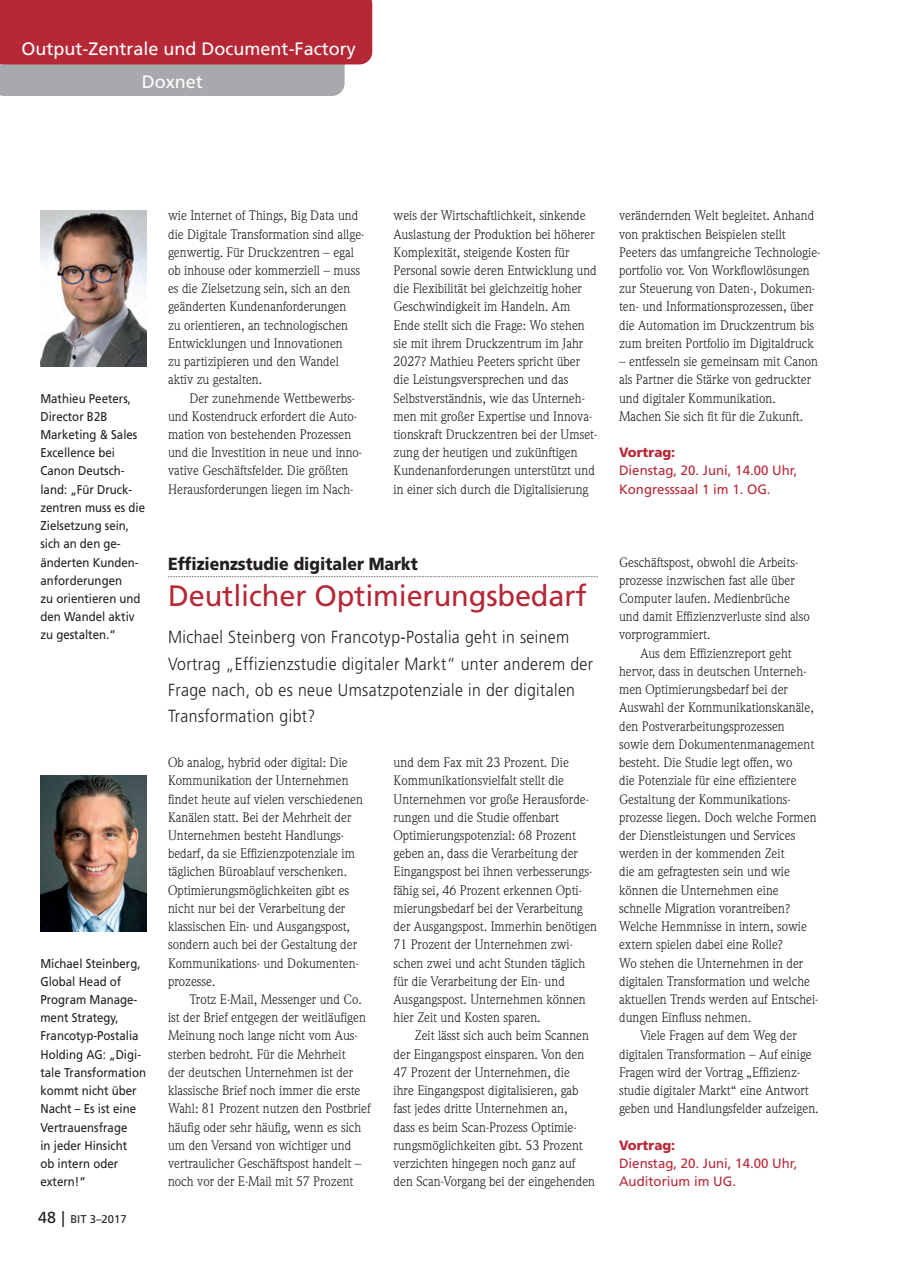
<style>
.page{position:relative;width:902px;height:1272px;background:#fff}
.page>*{position:absolute;margin:0;border:0;box-sizing:border-box;transform-origin:0 0}
.t1{font:29.55px "Frutiger";letter-spacing:-.005em;color:#b72837}
.t2{font:18px "Frutiger";color:#fff}
.t3{font:300 17.55px/26.2px "Frutiger";letter-spacing:.025em;color:#231f20;scale:.9 1}
.t4{font:900 17.55px "Frutiger";color:#231f20;scale:.9 1}
.t5{font:13.5px/18.1px "Weidemann";color:#231f20}
.t6{font:13.5px/18.1px "Frutiger";color:#b72837}
.t7{font:900 13.5px "Frutiger";color:#b72837}
.t8{font:12.75px/18.1px "Frutiger";color:#231f20;scale:.9 1}
.t9{font:11.25px "Frutiger";color:#231f20}
.s1{font-size:15.9px}
.s2{font-size:15.75px}
</style>
<div class="page">
<svg style="left:168px;top:576px;width:430px;height:1px"></svg>
<img style="left:40px;top:775px;width:107px;height:156px">
<img style="left:40px;top:210px;width:107px;height:156px">
<svg style="left:0;top:0;width:372px;height:96px;background:#b4545f"></svg>
<h2 class="t2" style="left:21px;top:42px;width:336px">Output-Zentrale und Document-Factory</h2>
<h2 class="t2" style="left:142px;top:74px;width:63px">Doxnet</h2>
<p class="t8" style="left:40px;top:390px;width:118px">Mathieu Peeters,<br>Director B2B<br>Marketing &amp; Sales<br>Excellence bei<br>Canon Deutsch&shy;land: „Für Druck&shy;zentren muss es die<br>Zielsetzung sein, sich an den ge&shy;änderten Kunden&shy;anforderungen<br>zu orientieren und den Wandel aktiv zu gestalten.“</p>
<p class="t8" style="left:40px;top:955px;width:119px">Michael Steinberg,<br>Global Head of<br>Program Manage&shy;ment Strategy,<br>Francotyp-Postalia<br>Holding AG: „Digi&shy;tale Transformation kommt nicht über<br>Nacht – Es ist eine<br>Vertrauensfrage<br>in jeder Hinsicht<br>ob intern oder extern!“</p>
<p class="t9" style="left:38px;top:1214px;width:90px"><span class="s1">48</span> <span class="s2">|</span> BIT 3–2017</p>
<p class="t5" style="left:168px;top:208px;width:198px">wie Internet of Things, Big Data und die Digitale Transformation sind allge&shy;genwertig. Für Druckzentren – egal ob inhouse oder kommerziell – muss es die Zielsetzung sein, sich an den geänderten Kundenanforderungen<br>zu orientieren, an technologischen Entwicklungen und Innovationen<br>zu partizipieren und den Wandel aktiv zu gestalten.</p>
<p class="t5" style="left:168px;top:390px;width:195px;text-indent:21px">Der zunehmende Wettbewerbs&shy;und Kostendruck erfordert die Auto&shy;mation von bestehenden Prozessen und die Investition in neue und inno&shy;vative Geschäftsfelder. Die größten Herausforderungen liegen im Nach-</p>
<p class="t5" style="left:393px;top:208px;width:205px">weis der Wirtschaftlichkeit, sinkende Auslastung der Produktion bei höherer Komplexität, steigende Kosten für Personal sowie deren Entwicklung und die Flexibilität bei gleichzeitig hoher Geschwindigkeit im Handeln. Am Ende stellt sich die Frage: Wo stehen sie mit ihrem Druckzentrum im Jahr 2027? Mathieu Peeters spricht über die Leistungsversprechen und das Selbstverständnis, wie das Unterneh&shy;men mit großer Expertise und Innova&shy;tionskraft Druckzentren bei der Umset&shy;zung der heutigen und zukünftigen Kundenanforderungen unterstützt und in einer sich durch die Digitalisierung</p>
<p class="t5" style="left:619px;top:208px;width:203px">verändernden Welt begleitet. Anhand von praktischen Beispielen stellt Peeters das umfangreiche Technologie&shy;portfolio vor. Von Workflowlösungen zur Steuerung von Daten-, Dokumen&shy;ten- und Informationsprozessen, über die Automation im Druckzentrum bis zum breiten Portfolio im Digitaldruck</p>
<p class="t5" style="left:619px;top:353px;width:201px">– entfesseln sie gemeinsam mit Canon als Partner die Stärke von gedruckter und digitaler Kommunikation.<br>Machen Sie sich fit für die Zukunft.</p>
<p class="t7" style="left:619px;top:447px;width:58px">Vortrag:</p>
<p class="t6" style="left:619px;top:462px;width:180px">Dienstag, 20. Juni, 14.00 Uhr,<br>Kongresssaal 1 im 1. OG.</p>
<p class="t4" style="left:168px;top:557px;width:279px">Effizienzstudie digitaler Markt</p>
<h1 class="t1" style="left:168px;top:584px;width:420px">Deutlicher Optimierungsbedarf</h1>
<p class="t3" style="left:168px;top:625px;width:474px">Michael Steinberg von Francotyp-Postalia geht in seinem Vortrag „Effizienzstudie digitaler Markt“ unter anderem der Frage nach, ob es neue Umsatzpotenziale in der digitalen Transformation gibt?</p>
<p class="t5" style="left:168px;top:754px;width:196px">Ob analog, hybrid oder digital: Die Kommunikation der Unternehmen findet heute auf vielen verschiedenen Kanälen statt. Bei der Mehrheit der Unternehmen besteht Handlungs&shy;bedarf, da sie Effizienzpotenziale im täglichen Büroablauf verschenken.<br>Optimierungsmöglichkeiten gibt es nicht nur bei der Verarbeitung der klassischen Ein- und Ausgangspost, sondern auch bei der Gestaltung der Kommunikations- und Dokumenten&shy;prozesse.</p>
<p class="t5" style="left:168px;top:991px;width:204px;text-indent:21px">Trotz E-Mail, Messenger und Co. ist der Brief entgegen der weitläufigen Meinung noch lange nicht vom Aus&shy;sterben bedroht. Für die Mehrheit<br>der deutschen Unternehmen ist der klassische Brief noch immer die erste Wahl: 81 Prozent nutzen den Postbrief häufig oder sehr häufig, wenn es sich um den Versand von wichtiger und vertraulicher Geschäftspost handelt – noch vor der E-Mail mit 57 Prozent</p>
<p class="t5" style="left:393px;top:754px;width:205px">und dem Fax mit 23 Prozent. Die Kommunikationsvielfalt stellt die Unternehmen vor große Herausforde&shy;rungen und die Studie offenbart Optimierungspotenzial: 68 Prozent geben an, dass die Verarbeitung der Eingangspost bei ihnen verbesserungs&shy;fähig sei, 46 Prozent erkennen Opti&shy;mierungsbedarf bei der Verarbeitung der Ausgangspost. Immerhin benötigen 71 Prozent der Unternehmen zwi&shy;schen zwei und acht Stunden täglich für die Verarbeitung der Ein- und Ausgangspost. Unternehmen können hier Zeit und Kosten sparen.</p>
<p class="t5" style="left:393px;top:1027px;width:203px;text-indent:21px">Zeit lässt sich auch beim Scannen der Eingangspost einsparen. Von den 47 Prozent der Unternehmen, die<br>ihre Eingangspost digitalisieren, gab fast jedes dritte Unternehmen an,<br>dass es beim Scan-Prozess Optimie&shy;rungsmöglichkeiten gibt. 53 Prozent verzichten hingegen noch ganz auf den Scan-Vorgang bei der eingehenden</p>
<p class="t5" style="left:619px;top:554px;width:192px">Geschäftspost, obwohl die Arbeits&shy;prozesse inzwischen fast alle über<br>Computer laufen. Medienbrüche und damit Effizienzverluste sind also vorprogrammiert.</p>
<p class="t5" style="left:640px;top:645px;width:153px">Aus dem Effizienzreport geht</p>
<p class="t5" style="left:619px;top:663px;width:189px">hervor, dass in deutschen Unterneh-</p>
<p class="t5" style="left:619px;top:681px;width:170px">men Optimierungsbedarf bei der</p>
<p class="t5" style="left:619px;top:699px;width:196px">Auswahl der Kommunikationskanäle,</p>
<p class="t5" style="left:619px;top:718px;width:167px">den Postverarbeitungsprozessen</p>
<p class="t5" style="left:619px;top:736px;width:197px">sowie dem Dokumentenmanagement</p>
<p class="t5" style="left:619px;top:754px;width:175px">besteht. Die Studie legt offen, wo</p>
<p class="t5" style="left:619px;top:772px;width:179px">die Potenziale für eine effizientere</p>
<p class="t5" style="left:619px;top:791px;width:173px">Gestaltung der Kommunikations-</p>
<p class="t5" style="left:619px;top:809px;width:199px">prozesse liegen. Doch welche Formen</p>
<p class="t5" style="left:619px;top:827px;width:178px">der Dienstleistungen und Services</p>
<p class="t5" style="left:619px;top:845px;width:167px">werden in der kommenden Zeit</p>
<p class="t5" style="left:619px;top:863px;width:172px">die am gefragtesten sein und wie</p>
<p class="t5" style="left:619px;top:882px;width:161px">können die Unternehmen eine</p>
<p class="t5" style="left:619px;top:900px;width:173px">schnelle Migration vorantreiben?</p>
<p class="t5" style="left:619px;top:918px;width:189px">Welche Hemmnisse in intern, sowie</p>
<p class="t5" style="left:619px;top:936px;width:166px">extern spielen dabei eine Rolle?</p>
<p class="t5" style="left:619px;top:955px;width:186px">Wo stehen die Unternehmen in der</p>
<p class="t5" style="left:619px;top:973px;width:192px">digitalen Transformation und welche</p>
<p class="t5" style="left:619px;top:991px;width:201px">aktuellen Trends werden auf Entschei-</p>
<p class="t5" style="left:619px;top:1009px;width:133px">dungen Einfluss nehmen.</p>
<p class="t5" style="left:640px;top:1027px;width:158px">Viele Fragen auf dem Weg der</p>
<p class="t5" style="left:619px;top:1046px;width:194px">digitalen Transformation – Auf einige</p>
<p class="t5" style="left:619px;top:1064px;width:183px">Fragen wird der Vortrag „Effizienz-</p>
<p class="t5" style="left:619px;top:1082px;width:191px">studie digitaler Markt“ eine Antwort</p>
<p class="t5" style="left:619px;top:1100px;width:201px">geben und Handlungsfelder aufzeigen.</p>
<p class="t7" style="left:619px;top:1139px;width:58px">Vortrag:</p>
<p class="t6" style="left:619px;top:1155px;width:180px">Dienstag, 20. Juni, 14.00 Uhr,<br>Auditorium im UG.</p>
</div>
